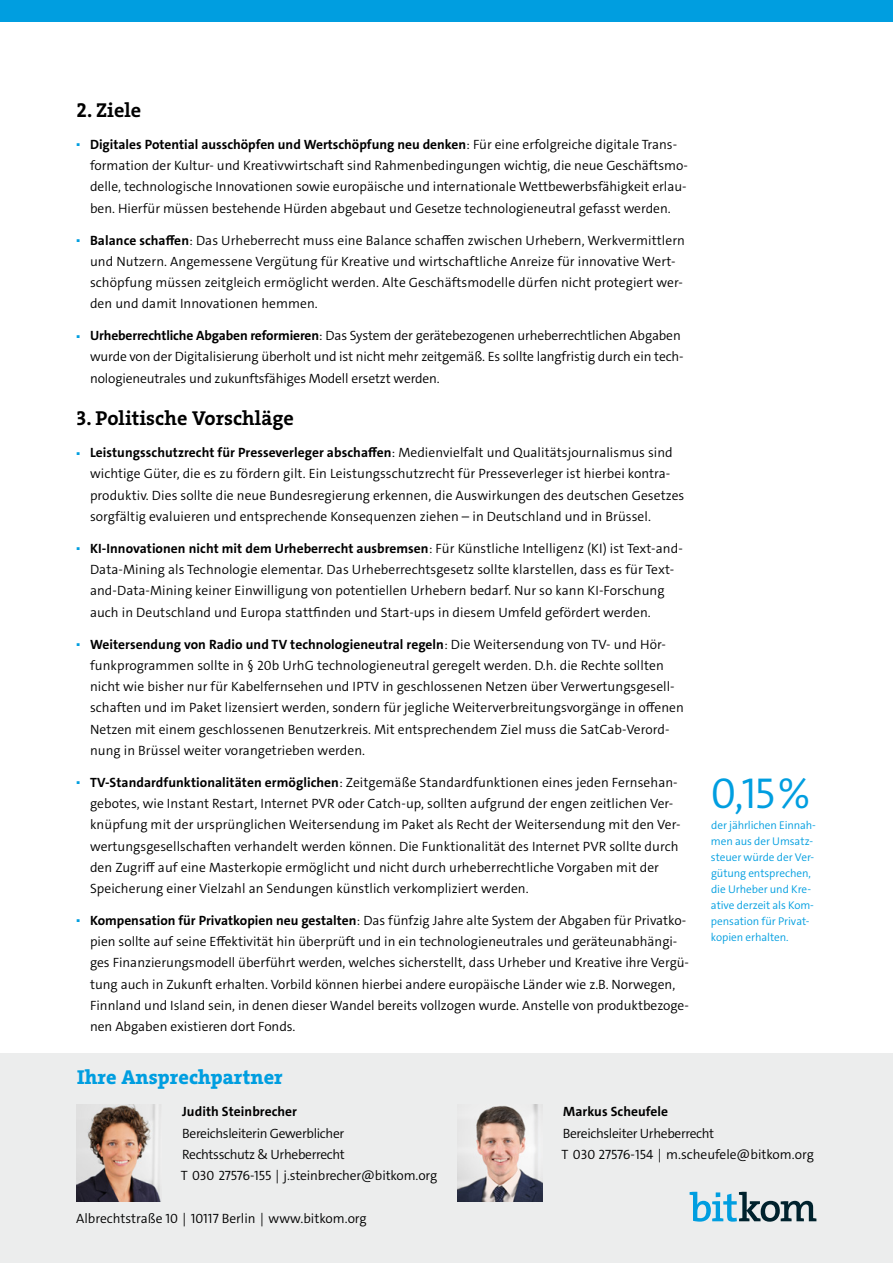
<style>
.page{position:relative;width:893px;height:1263px;background:#fff}
.page>*{position:absolute;margin:0;border:0;box-sizing:border-box;transform-origin:0 0}
.t1{font:300 43.5px "The Sans C4 s";color:#009ee0}
.Absatzüberschrift_gr{font:20.25px "The Serif HP7 Bld";letter-spacing:.005em;color:#000}
.Überschrift_Kontaktb{font:20.25px "The Serif HP8 Ex Bld";letter-spacing:.005em;color:#009ee0}
.Infotext_Kontaktbox{font:300 13.5px/21.3px "The Sans C4 s";letter-spacing:.005em;color:#000}
.Fließtext{font:300 13.5px "The Sans C4 s";letter-spacing:-.025em;color:#000}
.Fließtext-2{font:300 13.5px "The Sans C4 s";color:#000}
.Fließtext-3{font:700 13.5px "The Sans C4 s";letter-spacing:.005em;color:#000}
.t2{font:300 11.25px/15.9px "The Sans C4 s";letter-spacing:-.005em;color:#009ee0}
.t3{font:300 4.2px "The Sans C4 s";color:#009ee0}
.s1{font-weight:700}
</style>
<div class="page">
<div style="left:0;top:0;width:893px;height:21px;background:#009ee0"></div>
<div style="left:0;top:1053px;width:893px;height:210px;background:#eceded"></div>
<img style="left:77px;top:1104px;width:84px;height:97px">
<img style="left:457px;top:1104px;width:85px;height:97px">
<svg style="left:690px;top:1192px;width:126px;height:30px"></svg>
<h5 class="Absatzüberschrift_gr" style="left:77px;top:97px;width:66px">2. Ziele</h5>
<p class="t3" style="left:77px;top:142px;width:5px">◼</p>
<p class="Infotext_Kontaktbox" style="left:90px;top:134px;width:599px"><span class="s1">Digitales Potential ausschöpfen und Wertschöpfung neu denken</span>: Für eine erfolgreiche digitale Trans&shy;formation der Kultur- und Kreativwirtschaft sind Rahmenbedingungen wichtig, die neue Geschäftsmo&shy;delle, technologische Innovationen sowie europäische und internationale Wettbewerbsfähigkeit erlau&shy;ben. Hierfür müssen bestehende Hürden abgebaut und Gesetze technologieneutral gefasst werden.</p>
<p class="t3" style="left:77px;top:238px;width:5px">◼</p>
<p class="Infotext_Kontaktbox" style="left:90px;top:229px;width:596px"><span class="s1">Balance schaffen</span>: Das Urheberrecht muss eine Balance schaffen zwischen Urhebern, Werkvermittlern und Nutzern. Angemessene Vergütung für Kreative und wirtschaftliche Anreize für innovative Wert&shy;schöpfung müssen zeitgleich ermöglicht werden. Alte Geschäftsmodelle dürfen nicht protegiert wer&shy;den und damit Innovationen hemmen.</p>
<p class="t3" style="left:77px;top:333px;width:5px">◼</p>
<p class="Infotext_Kontaktbox" style="left:90px;top:325px;width:595px"><span class="s1">Urheberrechtliche Abgaben reformieren</span>: Das System der gerätebezogenen urheberrechtlichen Abgaben wurde von der Digitalisierung überholt und ist nicht mehr zeitgemäß. Es sollte langfristig durch ein tech&shy;nologieneutrales und zukunftsfähiges Modell ersetzt werden.</p>
<h5 class="Absatzüberschrift_gr" style="left:77px;top:405px;width:219px">3. Politische Vorschläge</h5>
<p class="t3" style="left:77px;top:450px;width:5px">◼</p>
<p class="Infotext_Kontaktbox" style="left:90px;top:442px;width:596px"><span class="s1">Leistungsschutzrecht für Presseverleger abschaffen</span>: Medienvielfalt und Qualitätsjournalismus sind wichtige Güter, die es zu fördern gilt. Ein Leistungsschutzrecht für Presseverleger ist hierbei kontra&shy;produktiv. Dies sollte die neue Bundesregierung erkennen, die Auswirkungen des deutschen Gesetzes sorgfältig evaluieren und entsprechende Konsequenzen ziehen – in Deutschland und in Brüssel.</p>
<p class="t3" style="left:77px;top:546px;width:5px">◼</p>
<p class="Infotext_Kontaktbox" style="left:90px;top:538px;width:594px"><span class="s1">KI-Innovationen nicht mit dem Urheberrecht ausbremsen</span>: Für Künstliche Intelligenz (KI) ist Text-and-Data-Mining als Technologie elementar. Das Urheberrechtsgesetz sollte klarstellen, dass es für Text&shy;and-Data-Mining keiner Einwilligung von potentiellen Urhebern bedarf. Nur so kann KI-Forschung auch in Deutschland und Europa stattfinden und Start-ups in diesem Umfeld gefördert werden.</p>
<p class="t3" style="left:77px;top:642px;width:5px">◼</p>
<p class="Infotext_Kontaktbox" style="left:90px;top:633px;width:595px"><span class="s1">Weitersendung von Radio und TV technologieneutral regeln</span>: Die Weitersendung von TV- und Hör&shy;funkprogrammen sollte in § 20b UrhG technologieneutral geregelt werden. D.h. die Rechte sollten nicht wie bisher nur für Kabelfernsehen und IPTV in geschlossenen Netzen über Verwertungsgesell&shy;schaften und im Paket lizensiert werden, sondern für jegliche Weiterverbreitungsvorgänge in offenen Netzen mit einem geschlossenen Benutzerkreis. Mit entsprechendem Ziel muss die SatCab-Verord&shy;nung in Brüssel weiter vorangetrieben werden.</p>
<p class="t3" style="left:77px;top:780px;width:5px">◼</p>
<p class="Infotext_Kontaktbox" style="left:90px;top:772px;width:592px"><span class="s1">TV-Standardfunktionalitäten ermöglichen</span>: Zeitgemäße Standardfunktionen eines jeden Fernsehan&shy;gebotes, wie Instant Restart, Internet PVR oder Catch-up, sollten aufgrund der engen zeitlichen Ver&shy;knüpfung mit der ursprünglichen Weitersendung im Paket als Recht der Weitersendung mit den Ver&shy;wertungsgesellschaften verhandelt werden können. Die Funktionalität des Internet PVR sollte durch den Zugriff auf eine Masterkopie ermöglicht und nicht durch urheberrechtliche Vorgaben mit der Speicherung einer Vielzahl an Sendungen künstlich verkompliziert werden.</p>
<p class="t3" style="left:77px;top:918px;width:5px">◼</p>
<p class="Infotext_Kontaktbox" style="left:90px;top:910px;width:600px"><span class="s1">Kompensation für Privatkopien neu gestalten</span>: Das fünfzig Jahre alte System der Abgaben für Privatko&shy;pien sollte auf seine Effektivität hin überprüft und in ein technologieneutrales und geräteunabhängi&shy;ges Finanzierungsmodell überführt werden, welches sicherstellt, dass Urheber und Kreative ihre Vergü&shy;tung auch in Zukunft erhalten. Vorbild können hierbei andere europäische Länder wie z.B. Norwegen, Finnland und Island sein, in denen dieser Wandel bereits vollzogen wurde. Anstelle von produktbezoge&shy;nen Abgaben existieren dort Fonds.</p>
<h6 class="Überschrift_Kontaktb" style="left:77px;top:1064px;width:207px">Ihre Ansprechpartner</h6>
<h1 class="t1" style="left:711px;top:765px;width:101px">0,15 %</h1>
<p class="t2" style="left:711px;top:817px;width:106px">der jährlichen Einnah&shy;men aus der Umsatz&shy;steuer würde der Ver&shy;gütung entsprechen, die Urheber und Kre&shy;ative derzeit als Kom&shy;pensation für Privat&shy;kopien erhalten.</p>
<p class="Fließtext-3" style="left:182px;top:1103px;width:116px">Judith Steinbrecher</p>
<p class="Fließtext" style="left:182px;top:1124px;width:163px">Bereichsleiterin Gewerblicher</p>
<p class="Fließtext" style="left:182px;top:1145px;width:164px">Rechtsschutz &amp; Urheberrecht</p>
<p class="Fließtext" style="left:181px;top:1167px;width:258px">T 030 27576-155 | j.steinbrecher@bitkom.org</p>
<p class="Infotext_Kontaktbox" style="left:76px;top:1207px;width:292px">Albrechtstraße 10 | 10117 Berlin | www.bitkom.org</p>
<p class="Fließtext-3" style="left:563px;top:1103px;width:106px">Markus Scheufele</p>
<p class="Fließtext" style="left:563px;top:1124px;width:153px">Bereichsleiter Urheberrecht</p>
<p class="Fließtext-2" style="left:561px;top:1145px;width:254px">T 030 27576-154 | m.scheufele@bitkom.org</p>
</div>
